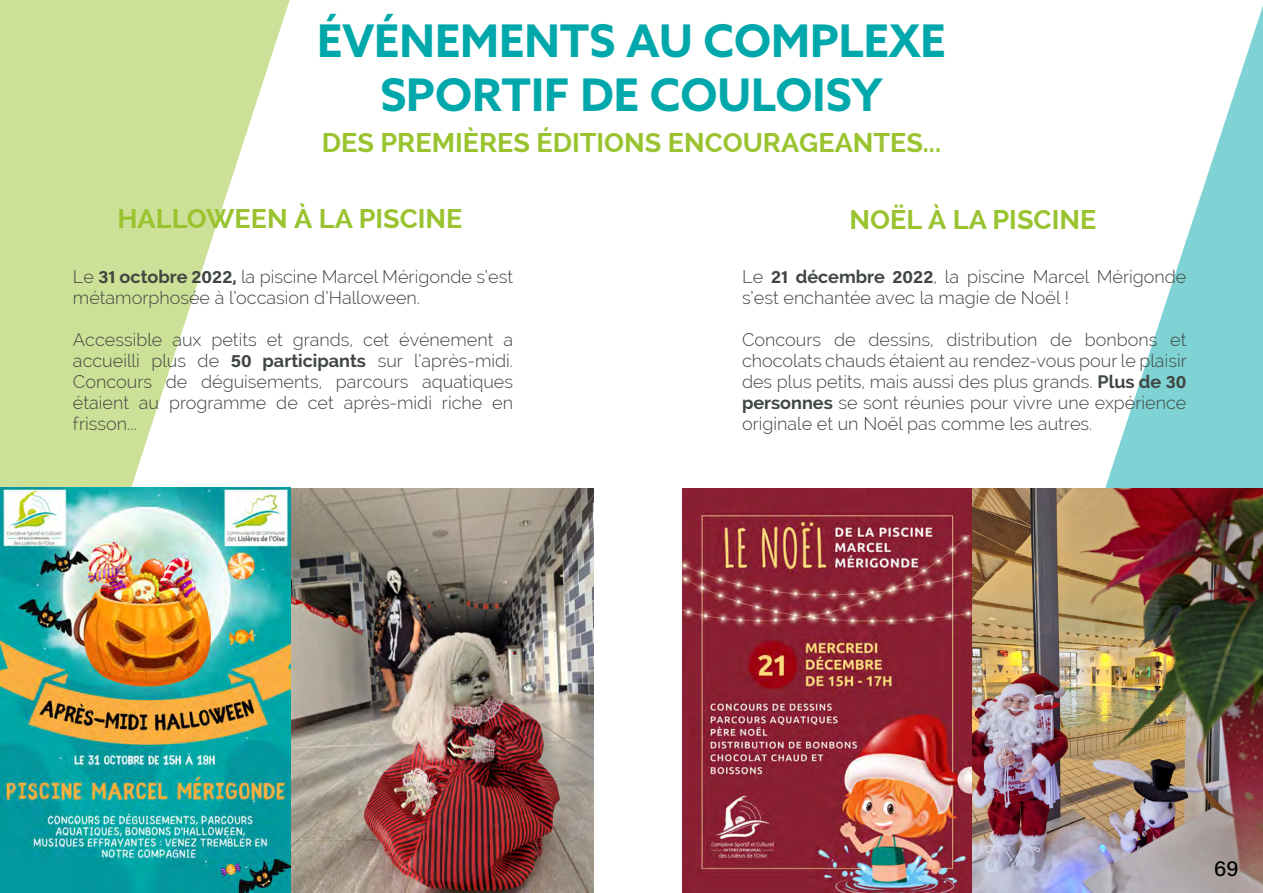
<style>
.page{position:relative;width:1263px;height:893px;background:#fff}
.page>*{position:absolute;margin:0;border:0;box-sizing:border-box;transform-origin:0 0}
.Titre_3_gauche{font:700 45px/54px "Azo Sans";color:#00a8ab;text-align:center}
.Texte_courant_gauche{font:700 27px "Raleway";color:#99c32f}
.Titre_1_centré{font:21px "Acumin Variable Concept";color:#000}
.t1{font:300 18px/21px "Raleway";color:#404640}
.s1{font-family:"Acumin Variable Concept";font-weight:400}
.s2{font-weight:700}
</style>
<div class="page">
<svg style="left:1105px;top:6px;width:158px;height:482px"></svg>
<svg style="left:0;top:0;width:290px;height:488px;fill:#cce197"></svg>
<img style="left:0;top:488px;width:593px;height:405px">
<img style="left:683px;top:488px;width:580px;height:405px">
<p class="Titre_3_gauche" style="left:317px;top:13px;width:630px">ÉVÉNEMENTS AU COMPLEXE<br>SPORTIF DE COULOISY</p>
<p class="Texte_courant_gauche" style="left:322px;top:127px;width:621px">DES PREMIÈRES ÉDITIONS ENCOURAGEANTES...</p>
<p class="Texte_courant_gauche" style="left:117px;top:204px;width:346px">HALLOWEEN À LA PISCINE</p>
<p class="Texte_courant_gauche" style="left:849px;top:204px;width:248px">NOËL À LA PISCINE</p>
<p class="t1" style="left:73px;top:266px;width:442px">Le <span class="s1">31</span> <span class="s2">octobre</span> <span class="s1">2022</span><span class="s2">,</span> la piscine Marcel Mérigonde s’est métamorphosée à l’occasion d’Halloween.</p>
<p class="t1" style="left:73px;top:329px;width:442px;text-align:justify">Accessible aux petits et grands, cet événement a accueilli plus de <span class="s1">50</span> <span class="s2">participants</span> sur l’après-midi.<br>Concours de déguisements, parcours aquatiques étaient au programme de cet après-midi riche en frisson...</p>
<p class="t1" style="left:742px;top:266px;width:446px">Le <span class="s1">21</span> <span class="s2">décembre</span> <span class="s1">2022</span>, la piscine Marcel Mérigonde s’est enchantée avec la magie de Noël !</p>
<p class="t1" style="left:742px;top:329px;width:446px;text-align:justify">Concours de dessins, distribution de bonbons et chocolats chauds étaient au rendez-vous pour le plaisir des plus petits, mais aussi des plus grands. <span class="s2">Plus de</span> <span class="s1">30 </span><span class="s2">personnes</span> se sont réunies pour vivre une expérience originale et un Noël pas comme les autres.</p>
<p class="Titre_1_centré" style="left:1214px;top:854px;width:26px">69</p>
</div>
